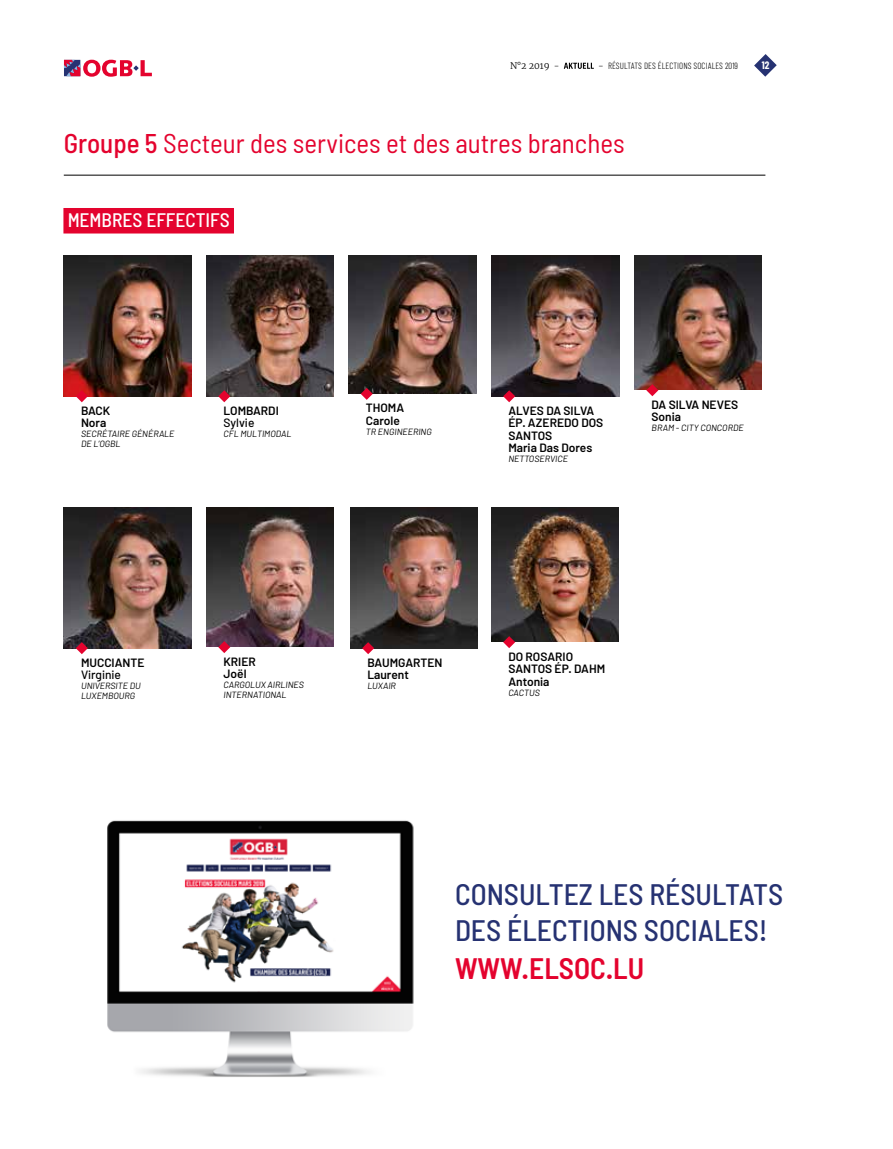
<style>
.page{position:relative;width:893px;height:1149px;background:#fff}
.page>*{position:absolute;margin:0;border:0;box-sizing:border-box;transform-origin:0 0}
.t1{font:500 semi-condensed 29.55px/35.4px "Barlow";color:#263272}
.t2{font:600 semi-condensed 29.55px "Barlow";color:#e4032e}
.t3{font:semi-condensed 27px "Barlow";color:#e4032e}
.t4{font:500 semi-condensed 19.5px "Barlow";color:#fff}
.t5{font:600 12px/12.6px "Barlow";color:#000}
.t6{font:500 12px "Barlow";color:#000}
.t7{font:700 10.5px "Barlow Condensed";color:#fff}
.t8{font:italic 9px/10.1px "Barlow";color:#000}
.t9{font:300 9px "Barlow Condensed";letter-spacing:.01em;color:#000}
.t10{font:300 9px "Merriweather";color:#000}
.s1{font-family:"Merriweather"}
.s2{font-weight:500}
</style>
<div class="page">
<hr style="left:64px;top:175px;width:701px;height:1px;background:#000">
<img style="left:491px;top:507px;width:128px;height:134px">
<svg style="left:503px;top:636px;width:12px;height:12px"></svg>
<img style="left:64px;top:507px;width:127px;height:141px">
<svg style="left:76px;top:642px;width:12px;height:12px"></svg>
<img style="left:206px;top:507px;width:128px;height:139px">
<svg style="left:218px;top:641px;width:12px;height:12px"></svg>
<img style="left:350px;top:507px;width:128px;height:141px">
<svg style="left:362px;top:642px;width:12px;height:12px"></svg>
<img style="left:634px;top:256px;width:128px;height:133px">
<svg style="left:646px;top:384px;width:12px;height:12px"></svg>
<img style="left:206px;top:256px;width:128px;height:140px">
<svg style="left:218px;top:390px;width:12px;height:12px"></svg>
<img style="left:349px;top:256px;width:127px;height:138px">
<svg style="left:361px;top:388px;width:12px;height:12px"></svg>
<img style="left:64px;top:256px;width:127px;height:140px">
<svg style="left:76px;top:390px;width:12px;height:12px"></svg>
<img style="left:492px;top:256px;width:127px;height:140px">
<svg style="left:503px;top:390px;width:12px;height:12px"></svg>
<div style="left:63px;top:208px;width:171px;height:25px;background:#e4032e"></div>
<img style="left:107px;top:820px;width:307px;height:257px">
<svg style="left:754px;top:54px;width:23px;height:23px"></svg>
<svg style="left:64px;top:60px;width:88px;height:17px"></svg>
<svg style="left:564px;top:63px;width:30px;height:6px"></svg>
<p class="t10" style="left:510px;top:59px;width:51px">N°2 2019 -</p>
<p class="t9" style="left:598px;top:60px;width:142px"><span class="s1">-</span> RÉSULTATS DES ÉLECTIONS SOCIALES 2019</p>
<p class="t7" style="left:762px;top:58px;width:9px">12</p>
<h2 class="t3" style="left:64px;top:126px;width:562px"><span class="s2">Groupe 5</span> Secteur des services et des autres branches</h2>
<h3 class="t4" style="left:68px;top:208px;width:164px">MEMBRES EFFECTIFS</h3>
<p class="t5" style="left:81px;top:404px;width:31px">BACK<br>Nora</p>
<p class="t8" style="left:81px;top:428px;width:95px">SECRÉTAIRE GÉNÉRALE<br>DE L’OGBL</p>
<p class="t5" style="left:223px;top:404px;width:57px">LOMBARDI</p>
<p class="t6" style="left:223px;top:415px;width:32px">Sylvie</p>
<p class="t8" style="left:223px;top:428px;width:69px">CFL MULTIMODAL</p>
<p class="t5" style="left:366px;top:401px;width:40px">THOMA<br>Carole</p>
<p class="t8" style="left:366px;top:426px;width:67px">TR ENGINEERING</p>
<p class="t5" style="left:508px;top:404px;width:96px">ALVES DA SILVA<br>ÉP. AZEREDO DOS<br>SANTOS<br>Maria Das Dores</p>
<p class="t8" style="left:508px;top:453px;width:61px">NETTOSERVICE</p>
<p class="t5" style="left:651px;top:398px;width:88px">DA SILVA NEVES<br>Sonia</p>
<p class="t8" style="left:651px;top:422px;width:94px">BRAM - CITY CONCORDE</p>
<p class="t5" style="left:81px;top:655px;width:65px">MUCCIANTE</p>
<p class="t6" style="left:81px;top:667px;width:41px">Virginie</p>
<p class="t8" style="left:81px;top:680px;width:61px">UNIVERSITE DU<br>LUXEMBOURG</p>
<p class="t5" style="left:223px;top:654px;width:34px">KRIER<br>Joël</p>
<p class="t8" style="left:223px;top:679px;width:82px">CARGOLUX AIRLINES<br>INTERNATIONAL</p>
<p class="t5" style="left:367px;top:655px;width:77px">BAUMGARTEN<br>Laurent</p>
<p class="t8" style="left:367px;top:680px;width:30px">LUXAIR</p>
<p class="t5" style="left:508px;top:649px;width:98px">DO ROSARIO<br>SANTOS ÉP. DAHM<br>Antonia</p>
<p class="t8" style="left:508px;top:687px;width:33px">CACTUS</p>
<h1 class="t1" style="left:455px;top:875px;width:330px">CONSULTEZ LES RÉSULTATS<br>DES ÉLECTIONS SOCIALES!</h1>
<h1 class="t2" style="left:455px;top:949px;width:191px">WWW.ELSOC.LU</h1>
</div>
